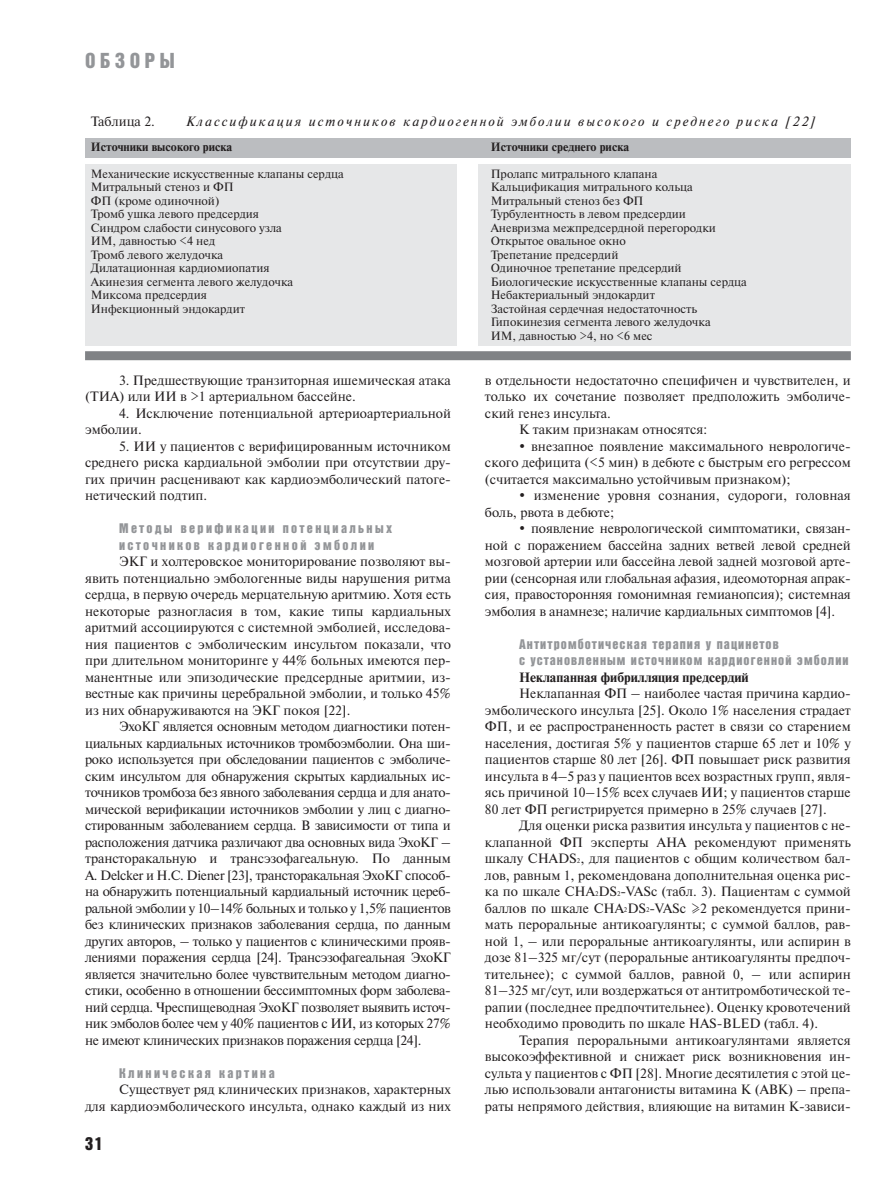
<style>
.page{position:relative;width:893px;height:1190px;background:#fff}
.page>*{position:absolute;margin:0;border:0;box-sizing:border-box;transform-origin:0 0}
.t1{font:21px "Bastion Kontrast";letter-spacing:.21em;color:#939598}
.t2{font:18px "Bastion Kontrast";color:#231f20}
.t3{font:13.5px/16.5px "Newton C";color:#231f20;text-align:justify}
.t4{font:13.5px/16.5px "Bastion Kontrast";letter-spacing:.08em;color:#939598}
.t5{font:13.5px/16.5px "Bastion Kontrast";letter-spacing:.18em;color:#939598}
.t6{font:italic 13.5px "Newton C";letter-spacing:.15em;color:#231f20}
.t7{font:700 13.5px "Newton C";color:#231f20}
.t8{font:12px/13.5px "Newton C";color:#231f20}
.t9{font:700 12px "Newton C";color:#231f20}
.s1{font-size:6.75px}
</style>
<div class="page">
<div style="left:85px;top:164px;width:371px;height:181px;background:#e6e7e8"></div>
<div style="left:85px;top:351px;width:765px;height:9px;background:#808285"></div>
<div style="left:478px;top:164px;width:372px;height:181px;background:#e6e7e8"></div>
<div style="left:85px;top:138px;width:765px;height:20px;background:#bbbdc0"></div>
<h1 class="t1" style="left:85px;top:53px;width:91px">ОБЗОРЫ</h1>
<p class="t3" style="left:91px;top:114px;width:66px">Таблица 2.</p>
<p class="t6" style="left:186px;top:116px;width:630px">Классификация источников кардиогенной эмболии высокого и среднего риска [22]</p>
<p class="t9" style="left:91px;top:142px;width:143px">Источники высокого риска</p>
<p class="t9" style="left:491px;top:142px;width:140px">Источники среднего риска</p>
<p class="t8" style="left:91px;top:168px;width:254px">Механические искусственные клапаны сердца<br>Митральный стеноз и ФП<br>ФП (кроме одиночной)<br>Тромб ушка левого предсердия<br>Синдром слабости синусового узла<br>ИМ, давностью &lt;4 нед<br>Тромб левого желудочка<br>Дилатационная кардиомиопатия<br>Акинезия сегмента левого желудочка<br>Миксома предсердия<br>Инфекционный эндокардит</p>
<p class="t8" style="left:490px;top:168px;width:258px">Пролапс митрального клапана<br>Кальцификация митрального кольца<br>Митральный стеноз без ФП<br>Турбулентность в левом предсердии<br>Аневризма межпредсердной перегородки<br>Открытое овальное окно<br>Трепетание предсердий<br>Одиночное трепетание предсердий<br>Биологические искусственные клапаны сердца<br>Небактериальный эндокардит<br>Застойная сердечная недостаточность<br>Гипокинезия сегмента левого желудочка<br>ИМ, давностью &gt;4, но &lt;6 мес</p>
<p class="t3" style="left:85px;top:373px;width:367px;text-indent:34px">3. Предшествующие транзиторная ишемическая атака (ТИА) или ИИ в &gt;1 артериальном бассейне.</p>
<p class="t3" style="left:85px;top:406px;width:367px;text-indent:34px">4. Исключение потенциальной артериоартериальной эмболии.</p>
<p class="t3" style="left:85px;top:439px;width:367px;text-indent:34px">5. ИИ у пациентов с верифицированным источником среднего риска кардиальной эмболии при отсутствии дру&shy;гих причин расценивают как кардиоэмболический патоге&shy;нетический подтип.</p>
<p class="t5" style="left:119px;top:521px;width:274px">Методы верификации потенциальных источников кардиогенной эмболии</p>
<p class="t3" style="left:85px;top:554px;width:367px;text-indent:34px">ЭКГ и холтеровское мониторирование позволяют вы&shy;явить потенциально эмбологенные виды нарушения ритма сердца, в первую очередь мерцательную аритмию. Хотя есть некоторые разногласия в том, какие типы кардиальных аритмий ассоциируются с системной эмболией, исследова&shy;ния пациентов с эмболическим инсультом показали, что при длительном мониторинге у 44% больных имеются пер&shy;манентные или эпизодические предсердные аритмии, из&shy;вестные как причины церебральной эмболии, и только 45% из них обнаруживаются на ЭКГ покоя [22].</p>
<p class="t3" style="left:85px;top:719px;width:367px;text-indent:34px">ЭхоКГ является основным методом диагностики потен&shy;циальных кардиальных источников тромбоэмболии. Она ши&shy;роко используется при обследовании пациентов с эмболиче&shy;ским инсультом для обнаружения скрытых кардиальных ис&shy;точников тромбоза без явного заболевания сердца и для анато&shy;мической верификации источников эмболии у лиц с диагно&shy;стированным заболеванием сердца. В зависимости от типа и расположения датчика различают два основных вида ЭхоКГ – трансторакальную и трансэзофагеальную. По данным A. Delcker и H.C. Diener [23], трансторакальная ЭхоКГ способ&shy;на обнаружить потенциальный кардиальный источник цереб&shy;ральной эмболии у 10–14% больных и только у 1,5% пациентов без клинических признаков заболевания сердца, по данным других авторов, – только у пациентов с клиническими прояв&shy;лениями поражения сердца [24]. Трансэзофагеальная ЭхоКГ является значительно более чувствительным методом диагно&shy;стики, особенно в отношении бессимптомных форм заболева&shy;ний сердца. Чреспищеводная ЭхоКГ позволяет выявить источ&shy;ник эмболов более чем у 40% пациентов с ИИ, из которых 27% не имеют клинических признаков поражения сердца [24].</p>
<p class="t5" style="left:119px;top:1065px;width:157px">Клиническая картина</p>
<p class="t3" style="left:85px;top:1082px;width:367px;text-align:right">Существует ряд клинических признаков, характерных<br>для кардиоэмболического инсульта, однако каждый из них</p>
<h2 class="t2" style="left:85px;top:1137px;width:19px">31</h2>
<p class="t3" style="left:485px;top:373px;width:367px">в отдельности недостаточно специфичен и чувствителен, и</p>
<p class="t3" style="left:485px;top:389px;width:367px">только их сочетание позволяет предположить эмболиче-</p>
<p class="t3" style="left:485px;top:406px;width:127px">ский генез инсульта.</p>
<p class="t3" style="left:519px;top:422px;width:190px">К таким признакам относятся:</p>
<p class="t3" style="left:485px;top:439px;width:367px;text-indent:34px">• внезапное появление максимального неврологиче&shy;ского дефицита (&lt;5 мин) в дебюте с быстрым его регрессом (считается максимально устойчивым признаком);</p>
<p class="t3" style="left:485px;top:488px;width:367px;text-indent:34px">• изменение уровня сознания, судороги, головная боль, рвота в дебюте;</p>
<p class="t3" style="left:485px;top:521px;width:367px;text-indent:34px">• появление неврологической симптоматики, связан&shy;ной с поражением бассейна задних ветвей левой средней мозговой артерии или бассейна левой задней мозговой арте&shy;рии (сенсорная или глобальная афазия, идеомоторная апрак&shy;сия, правосторонняя гомонимная гемианопсия); системная эмболия в анамнезе; наличие кардиальных симптомов [4].</p>
<p class="t4" style="left:519px;top:636px;width:331px">Антитромботическая терапия у пацинетов<br>с установленным источником кардиогенной эмболии</p>
<p class="t7" style="left:519px;top:672px;width:231px">Неклапанная фибрилляция предсердий</p>
<p class="t3" style="left:485px;top:686px;width:367px;text-indent:34px">Неклапанная ФП – наиболее частая причина кардио&shy;эмболического инсульта [25]. Около 1% населения страдает ФП, и ее распространенность растет в связи со старением населения, достигая 5% у пациентов старше 65 лет и 10% у пациентов старше 80 лет [26]. ФП повышает риск развития инсульта в 4–5 раз у пациентов всех возрастных групп, явля&shy;ясь причиной 10–15% всех случаев ИИ; у пациентов старше 80 лет ФП регистрируется примерно в 25% случаев [27].</p>
<p class="t3" style="left:485px;top:818px;width:367px;text-indent:34px">Для оценки риска развития инсульта у пациентов с не&shy;клапанной ФП эксперты АНА рекомендуют применять шкалу CHADS<span class="s1">2</span>, для пациентов с общим количеством бал&shy;лов, равным 1, рекомендована дополнительная оценка рис&shy;ка по шкале CHA<span class="s1">2</span>DS<span class="s1">2</span>-VASc (табл. 3). Пациентам с суммой баллов по шкале CHA<span class="s1">2</span>DS<span class="s1">2</span>-VASc ≥2 рекомендуется прини&shy;мать пероральные антикоагулянты; с суммой баллов, рав&shy;ной 1, – или пероральные антикоагулянты, или аспирин в дозе 81–325 мг/сут (пероральные антикоагулянты предпоч&shy;тительнее); с суммой баллов, равной 0, – или аспирин 81–325 мг/сут, или воздержаться от антитромботической те&shy;рапии (последнее предпочтительнее). Оценку кровотечений необходимо проводить по шкале НАS-BLED (табл. 4).</p>
<p class="t3" style="left:485px;top:1033px;width:367px;text-indent:34px">Терапия пероральными антикоагулянтами является высокоэффективной и снижает риск возникновения ин&shy;сульта у пациентов с ФП [28]. Многие десятилетия с этой це&shy;лью использовали антагонисты витамина К (АВК) – препа&shy;раты непрямого действия, влияющие на витамин К-зависи-</p>
</div>
